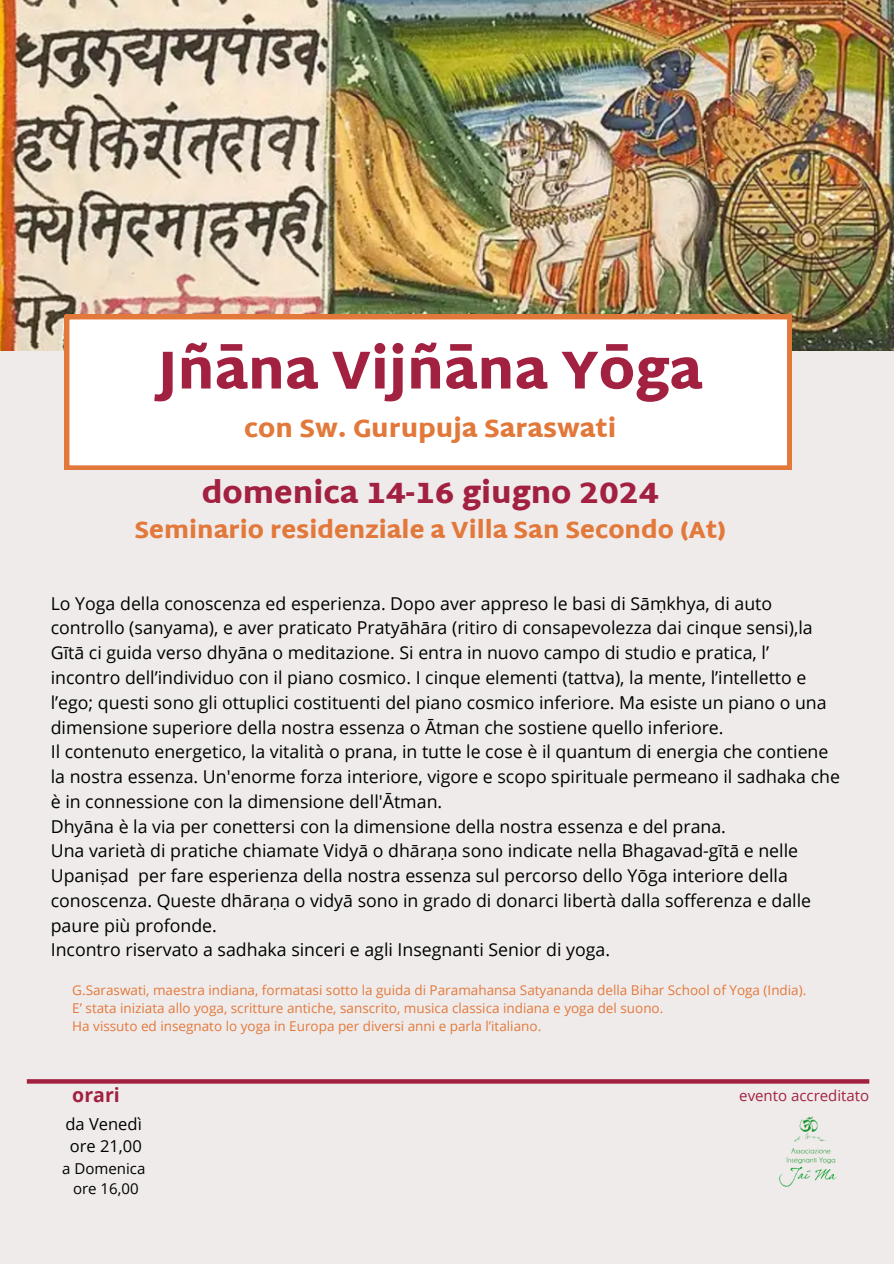
<style>
.page{position:relative;width:894px;height:1264px;background:#fff}
.page>*{position:absolute;margin:0;border:0;box-sizing:border-box;transform-origin:0 0}
.t1{font:900 54px "Martel Sans";color:#a22141}
.t2{font:900 30px "Martel Sans";color:#a22141}
.t3{font:900 25.5px "Martel Sans";color:#e2793b}
.t4{font:900 24px "Martel Sans";color:#e2793b}
.t5{font:700 19.5px "Open Sans";color:#a22141}
.t6{font:17.7px/24.8px "Open Sans";color:#000}
.t7{font:16.5px/22.5px "Open Sans";color:#000}
.t8{font:15px "Open Sans";color:#a22141}
.t9{font:15px/20.2px "Open Sans";color:#000;text-align:center}
.t10{font:13.5px "Open Sans";color:#e2793b}
</style>
<div class="page">
<div style="left:0;top:0;width:893px;height:1263px;background:#f0ebeb"></div>
<img style="left:779px;top:1116px;width:58px;height:71px">
<svg style="left:27px;top:1079px;width:842px;height:4px;background:#a52948"></svg>
<img style="left:0;top:0;width:893px;height:350px">
<svg style="left:65px;top:315px;width:726px;height:155px;background:#fcf5f1"></svg>
<p class="t1" style="left:158px;top:338px;width:546px">Jñāna Vijñāna Yōga</p>
<p class="t3" style="left:244px;top:413px;width:373px">con Sw. Gurupuja Saraswati</p>
<h4 class="t2" style="left:202px;top:475px;width:458px">domenica 14-16 giugno 2024</h4>
<h4 class="t4" style="left:134px;top:515px;width:593px">Seminario residenziale a Villa San Secondo (At)</h4>
<p class="t6" style="left:51px;top:590px;width:790px">Lo Yoga della conoscenza ed esperienza. Dopo aver appreso le basi di Sāṃ khya, di auto controllo (sanyama), e aver praticato Pratyāhāra (ritiro di consapevolezza dai cinque sensi),la Gītā ci guida verso dhyāna o meditazione. Si entra in nuovo campo di studio e pratica, l’ incontro dell’individuo con il piano cosmico. I cinque elementi (tattva), la mente, l’intelletto e l’ego; questi sono gli ottuplici costituenti del piano cosmico inferiore. Ma esiste un piano o una dimensione superiore della nostra essenza o Ātman che sostiene quello inferiore.<br>Il contenuto energetico, la vitalità o prana, in tutte le cose è il quantum di energia che contiene la nostra essenza. Un'enorme forza interiore, vigore e scopo spirituale permeano il sadhaka che è in connessione con la dimensione dell'Ātman.<br>Dhyāna è la via per conettersi con la dimensione della nostra essenza e del prana.<br>Una varietà di pratiche chiamate Vidyā o dhāraṇa sono indicate nella Bhagavad-gītā e nelle Upaniṣad per fare esperienza della nostra essenza sul percorso dello Yōga interiore della conoscenza. Queste dhāraṇa o vidyā sono in grado di donarci libertà dalla sofferenza e dalle paure più profonde.<br>Incontro riservato a sadhaka sinceri e agli Insegnanti Senior di yoga.</p>
<p class="t10" style="left:72px;top:980px;width:735px">G.Saraswati, maestra indiana, formatasi sotto la guida di Paramahansa Satyananda della Bihar School of Yoga (India).</p>
<h1 class="t10" style="left:72px;top:998px;width:592px">E’ stata iniziata allo yoga, scritture antiche, sanscrito, musica classica indiana e yoga del suono.</h1>
<h1 class="t10" style="left:72px;top:1016px;width:470px">Ha vissuto ed insegnato lo yoga in Europa per diversi anni e parla l’italiano.</h1>
<p class="t5" style="left:72px;top:1081px;width:49px">orari</p>
<h2 class="t8" style="left:739px;top:1084px;width:131px">evento accreditato</h2>
<h4 class="t7" style="left:65px;top:1112px;width:78px">da Venedì ore 21,00</h4>
<h4 class="t9" style="left:62px;top:1157px;width:85px">a Domenica ore 16,00</h4>
</div>
